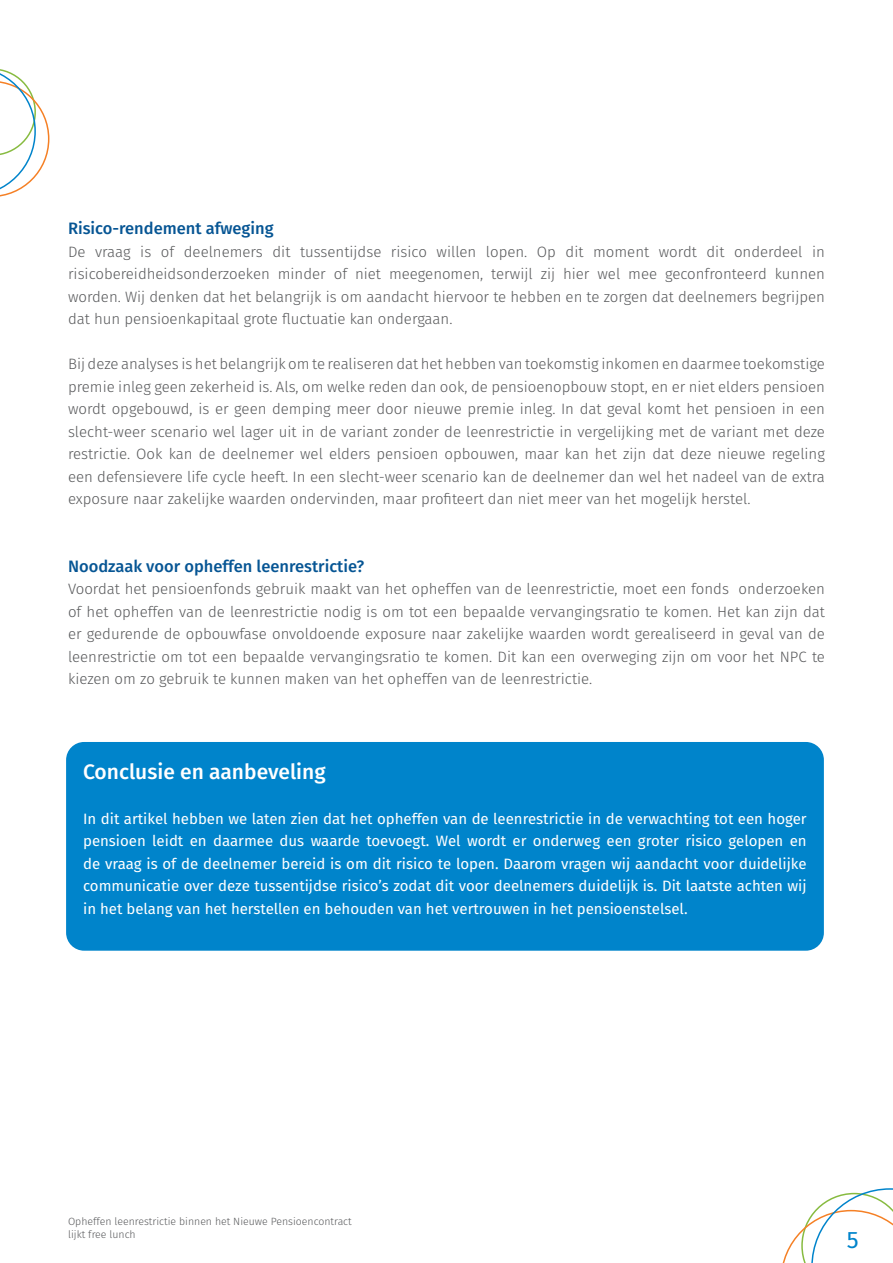
<style>
.page{position:relative;width:893px;height:1263px;background:#fff}
.page>*{position:absolute;margin:0;border:0;box-sizing:border-box;transform-origin:0 0}
.t1{font:23.7px "Fira Sans";color:#0084cb}
.t2{font:500 21px "Fira Sans";color:#fff}
.t3{font:500 16.5px "Fira Sans";color:#065594}
.t4{font:300 15px/22.5px "Fira Sans";color:#58595b;text-align:justify}
.t5{font:15px/22.5px "Fira Sans";color:#fff;text-align:justify}
.t6{font:300 10.5px/12.6px "Fira Sans";color:#58595b}
</style>
<div class="page">
<svg style="left:782px;top:1188px;width:111px;height:75px"></svg>
<svg style="left:0;top:69px;width:49px;height:128px"></svg>
<div style="left:66px;top:742px;width:758px;height:209px;background:#0084cb;border-radius:18px"></div>
<p class="t3" style="left:68px;top:215px;width:207px">Risico-rendement afweging</p>
<p class="t4" style="left:68px;top:240px;width:758px">De vraag is of deelnemers dit tussentijdse risico willen lopen. Op dit moment wordt dit onderdeel in risicobereidheidsonderzoeken minder of niet meegenomen, terwijl zij hier wel mee geconfronteerd kunnen worden. Wij denken dat het belangrijk is om aandacht hiervoor te hebben en te zorgen dat deelnemers begrijpen dat hun pensioenkapitaal grote fluctuatie kan ondergaan.</p>
<p class="t4" style="left:68px;top:352px;width:758px">Bij deze analyses is het belangrijk om te realiseren dat het hebben van toekomstig inkomen en daarmee toekomstige premie inleg geen zekerheid is. Als, om welke reden dan ook, de pensioenopbouw stopt, en er niet elders pensioen wordt opgebouwd, is er geen demping meer door nieuwe premie inleg. In dat geval komt het pensioen in een slecht-weer scenario wel lager uit in de variant zonder de leenrestrictie in vergelijking met de variant met deze restrictie. Ook kan de deelnemer wel elders pensioen opbouwen, maar kan het zijn dat deze nieuwe regeling een defensievere life cycle heeft. In een slecht-weer scenario kan de deelnemer dan wel het nadeel van de extra exposure naar zakelijke waarden ondervinden, maar profiteert dan niet meer van het mogelijk herstel.</p>
<p class="t3" style="left:68px;top:552px;width:298px">Noodzaak voor opheffen leenrestrictie?</p>
<p class="t4" style="left:68px;top:577px;width:758px">Voordat het pensioenfonds gebruik maakt van het opheffen van de leenrestrictie, moet een fonds onderzoeken of het opheffen van de leenrestrictie nodig is om tot een bepaalde vervangingsratio te komen. Het kan zijn dat er gedurende de opbouwfase onvoldoende exposure naar zakelijke waarden wordt gerealiseerd in geval van de leenrestrictie om tot een bepaalde vervangingsratio te komen. Dit kan een overweging zijn om voor het NPC te kiezen om zo gebruik te kunnen maken van het opheffen van de leenrestrictie.</p>
<h2 class="t2" style="left:83px;top:754px;width:244px">Conclusie en aanbeveling</h2>
<p class="t5" style="left:83px;top:807px;width:725px">In dit artikel hebben we laten zien dat het opheffen van de leenrestrictie in de verwachting tot een hoger pensioen leidt en daarmee dus waarde toevoegt. Wel wordt er onderweg een groter risico gelopen en de vraag is of de deelnemer bereid is om dit risico te lopen. Daarom vragen wij aandacht voor duidelijke communicatie over deze tussentijdse risico’s zodat dit voor deelnemers duidelijk is. Dit laatste achten wij in het belang van het herstellen en behouden van het vertrouwen in het pensioenstelsel.</p>
<p class="t6" style="left:68px;top:1215px;width:285px">Opheffen leenrestrictie binnen het Nieuwe Pensioencontract lijkt free lunch</p>
<h1 class="t1" style="left:847px;top:1221px;width:13px">5</h1>
</div>
